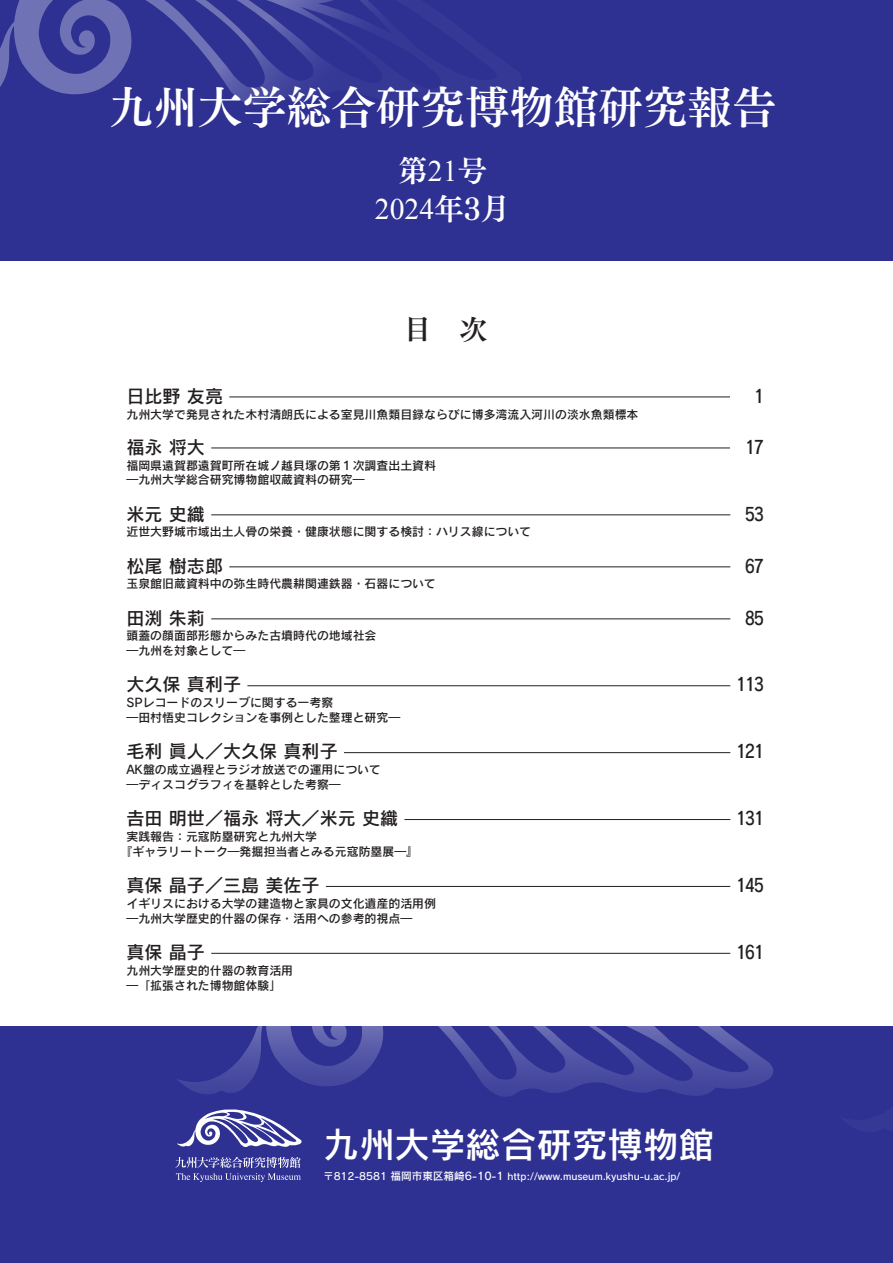
<style>
.page{position:relative;width:893px;height:1263px;background:#fff}
.page>*{position:absolute;margin:0;border:0;box-sizing:border-box;transform-origin:0 0}
.t1{font:44.7px "Tsuku Min Pr 5 N B";color:#fff}
.t2{font:35.55px "Rodin Pro DB";color:#fff}
.t3{font:29.7px "Times New Roman";color:#fff}
.t4{font:29.7px "Tsuku Min Pr 5 N B";color:#fff}
.t5{font:27.9px "Tsuku Min Pr 5 N B";color:#231f20}
.t6{font:18px "Rodin Pro DB";color:#231f20}
.t7{font:11.85px/14.9px "Rodin Pro DB";color:#231f20}
.t8{font:9.6px "Rodin Pro DB";color:#fff}
.s1{font-family:"Times New Roman"}
.s2{font-family:"Tsuku Min Pr 5 N B"}
.s3{font-size:10.05px}
.s4{font-size:10.65px}
</style>
<div class="page">
<div style="left:0;top:0;width:893px;height:261px;background:#2e3092"></div>
<div style="left:0;top:1026px;width:893px;height:237px;background:#2e3092"></div>
<svg style="left:0;top:0;width:382px;height:105px"></svg>
<svg style="left:177px;top:952px;width:596px;height:145px"></svg>
<svg style="left:177px;top:1109px;width:125px;height:38px"></svg>
<svg style="left:175px;top:1157px;width:126px;height:25px"></svg>
<hr style="left:229px;top:397px;width:510px;height:1px;background:#231f20">
<hr style="left:211px;top:448px;width:528px;height:1px;background:#231f20">
<hr style="left:211px;top:515px;width:519px;height:1px;background:#231f20">
<hr style="left:229px;top:567px;width:501px;height:1px;background:#231f20">
<hr style="left:211px;top:619px;width:519px;height:1px;background:#231f20">
<hr style="left:247px;top:685px;width:483px;height:1px;background:#231f20">
<hr style="left:344px;top:752px;width:386px;height:1px;background:#231f20">
<hr style="left:404px;top:819px;width:326px;height:1px;background:#231f20">
<hr style="left:326px;top:886px;width:404px;height:1px;background:#231f20">
<hr style="left:211px;top:953px;width:519px;height:1px;background:#231f20">
<div style="left:730px;top:443px;width:13px;height:58px;background:#fff"></div>
<div style="left:730px;top:364px;width:13px;height:58px;background:#fff"></div>
<h1 class="t1" style="left:109px;top:68px;width:669px">九州大学総合研究博物館研究報告</h1>
<h3 class="t4" style="left:398px;top:145px;width:91px">第<span class="s1">21</span>号</h3>
<h3 class="t3" style="left:375px;top:189px;width:137px">2024<span class="s2">年3月</span></h3>
<h3 class="t5" style="left:404px;top:304px;width:85px">目　次</h3>
<h3 class="t6" style="left:126px;top:384px;width:98px">日比野 友亮</h3>
<h3 class="t6" style="left:754px;top:384px;width:11px">1</h3>
<p class="t7" style="left:126px;top:406px;width:513px">九州大学で発見された木村清朗氏による室見川魚類目録ならびに博多湾流入河川の淡水魚類標本</p>
<h3 class="t6" style="left:126px;top:435px;width:80px">福永 将大</h3>
<h3 class="t6" style="left:745px;top:435px;width:20px">17</h3>
<p class="t7" style="left:126px;top:457px;width:311px">福岡県遠賀郡遠賀町所在城ノ越貝塚の第１次調査出土資料―九州大学総合研究博物館収蔵資料の研究―</p>
<h3 class="t6" style="left:126px;top:502px;width:80px">米元 史織</h3>
<h3 class="t6" style="left:745px;top:502px;width:20px">53</h3>
<p class="t7" style="left:126px;top:524px;width:406px">近世大野城市域出土人骨の栄養・健康状態に関する検討：ハリス線について</p>
<h3 class="t6" style="left:126px;top:554px;width:98px">松尾 樹志郎</h3>
<h3 class="t6" style="left:745px;top:554px;width:20px">67</h3>
<p class="t7" style="left:126px;top:576px;width:311px">玉泉館旧蔵資料中の弥生時代農耕関連鉄器・石器について</p>
<h3 class="t6" style="left:126px;top:606px;width:80px">田渕 朱莉</h3>
<h3 class="t6" style="left:745px;top:606px;width:20px">85</h3>
<p class="t7" style="left:126px;top:628px;width:252px">頭蓋の顔面部形態からみた古墳時代の地域社会―九州を対象として―</p>
<h3 class="t6" style="left:126px;top:673px;width:116px">大久保 真利子</h3>
<h3 class="t6" style="left:736px;top:673px;width:29px">113</h3>
<p class="t7" style="left:126px;top:695px;width:275px">SPレコードのスリーブに関する一考察<br>―田村悟史コレクションを事例とした整理と研究―</p>
<h3 class="t6" style="left:126px;top:740px;width:213px">毛利 眞人／大久保 真利子</h3>
<h3 class="t6" style="left:736px;top:740px;width:29px">121</h3>
<p class="t7" style="left:126px;top:762px;width:256px">AK盤の成立過程とラジオ放送での運用について―ディスコグラフィを基幹とした考察―</p>
<h3 class="t6" style="left:126px;top:806px;width:273px">吉田 明世／福永 将大／米元 史織</h3>
<h3 class="t6" style="left:736px;top:806px;width:29px">131</h3>
<p class="t7" style="left:121px;top:829px;width:299px;text-indent:6px">実践報告：元寇防塁研究と九州大学<br>『ギャラリートーク―発掘担当者とみる元寇防塁展―』</p>
<h3 class="t6" style="left:126px;top:873px;width:195px">真保 晶子／三島 美佐子</h3>
<h3 class="t6" style="left:736px;top:873px;width:29px">145</h3>
<p class="t7" style="left:126px;top:896px;width:311px">イギリスにおける大学の建造物と家具の文化遺産的活用例―九州大学歴史的什器の保存・活用への参考的視点―</p>
<h3 class="t6" style="left:126px;top:940px;width:80px">真保 晶子</h3>
<h3 class="t6" style="left:736px;top:940px;width:29px">161</h3>
<p class="t7" style="left:126px;top:962px;width:168px">九州大学歴史的什器の教育活用―「拡張された博物館体験」</p>
<h2 class="t2" style="left:324px;top:1121px;width:392px">九州大学総合研究博物館</h2>
<p class="t8" style="left:324px;top:1170px;width:358px"><span class="s3">〒812-8581</span> <span class="s4">福岡市東区箱崎6-10-1</span> http://www.museum.kyushu-u.ac.jp/</p>
</div>
